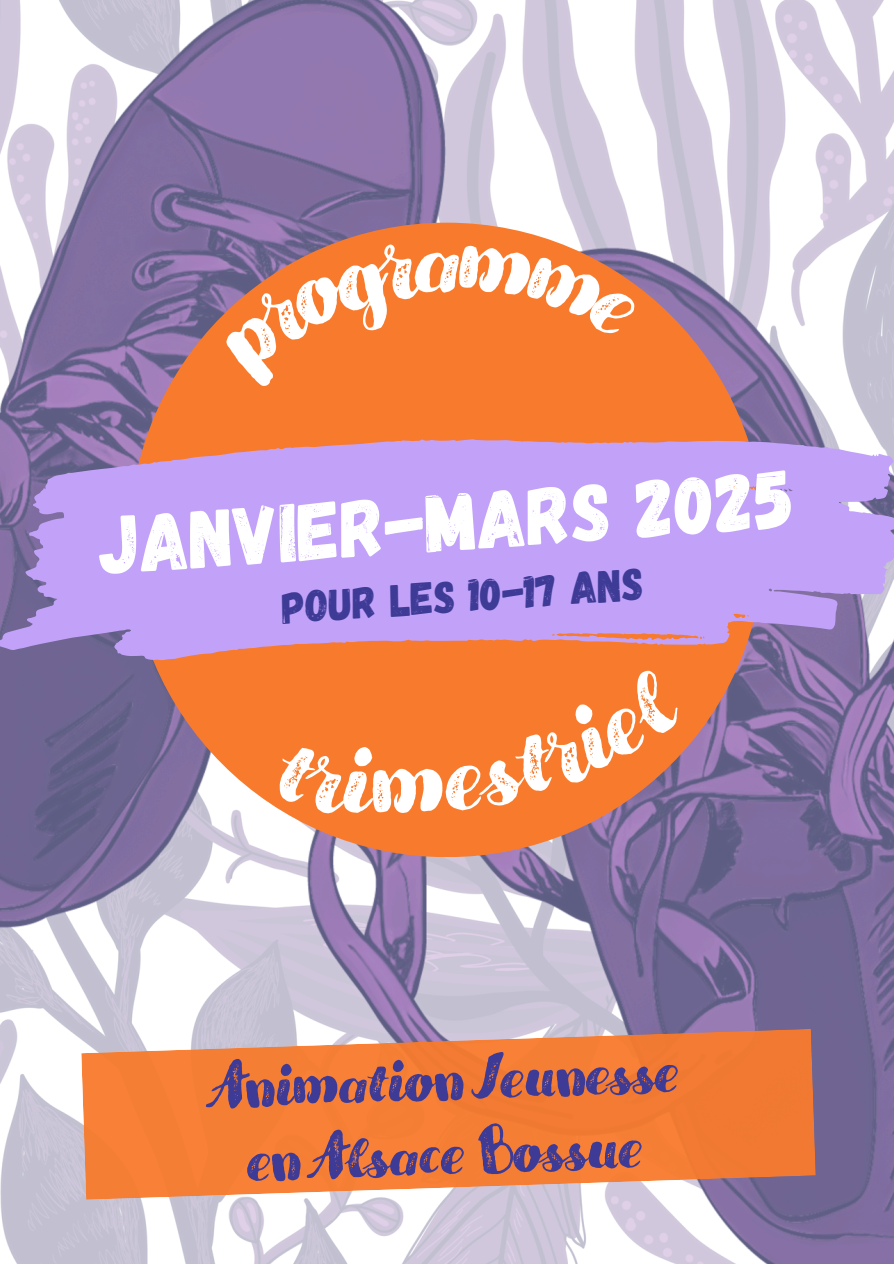
<style>
.page{position:relative;width:894px;height:1264px;background:#fff}
.page>*{position:absolute;margin:0;border:0;box-sizing:border-box;transform-origin:0 0}
.t1{font:82.5px "Gagalin";color:#fff}
.t2{font:75px/74.2px "Compotes Apple Rough";color:#3e3b96;text-align:center}
.t3{font:45px "Gagalin";color:#3e3b96}
</style>
<div class="page">
<img style="left:0;top:0;width:893px;height:1263px">
<div style="left:129px;top:223px;width:635px;height:634px;background:#f87b2d;border-radius:50%"></div>
<svg style="left:0;top:439px;width:893px;height:221px;fill:#c2a2f9"></svg>
<svg style="left:81px;top:1028px;width:734px;height:171px;fill:#f57e35"></svg>
<svg style="left:274px;top:749px;width:411px;height:66px"></svg>
<svg style="left:222px;top:239px;width:416px;height:77px"></svg>
<p class="t1" style="left:95px;top:492px;width:698px;rotate:-4deg">janvier-mars 2025</p>
<p class="t3" style="left:280px;top:579px;width:364px;rotate:-4deg">pour les 10-17 ans</p>
<p class="t2" style="left:211px;top:1049px;width:469px;rotate:-2deg">Animation Jeunesse en Alsace Bossue</p>
</div>
